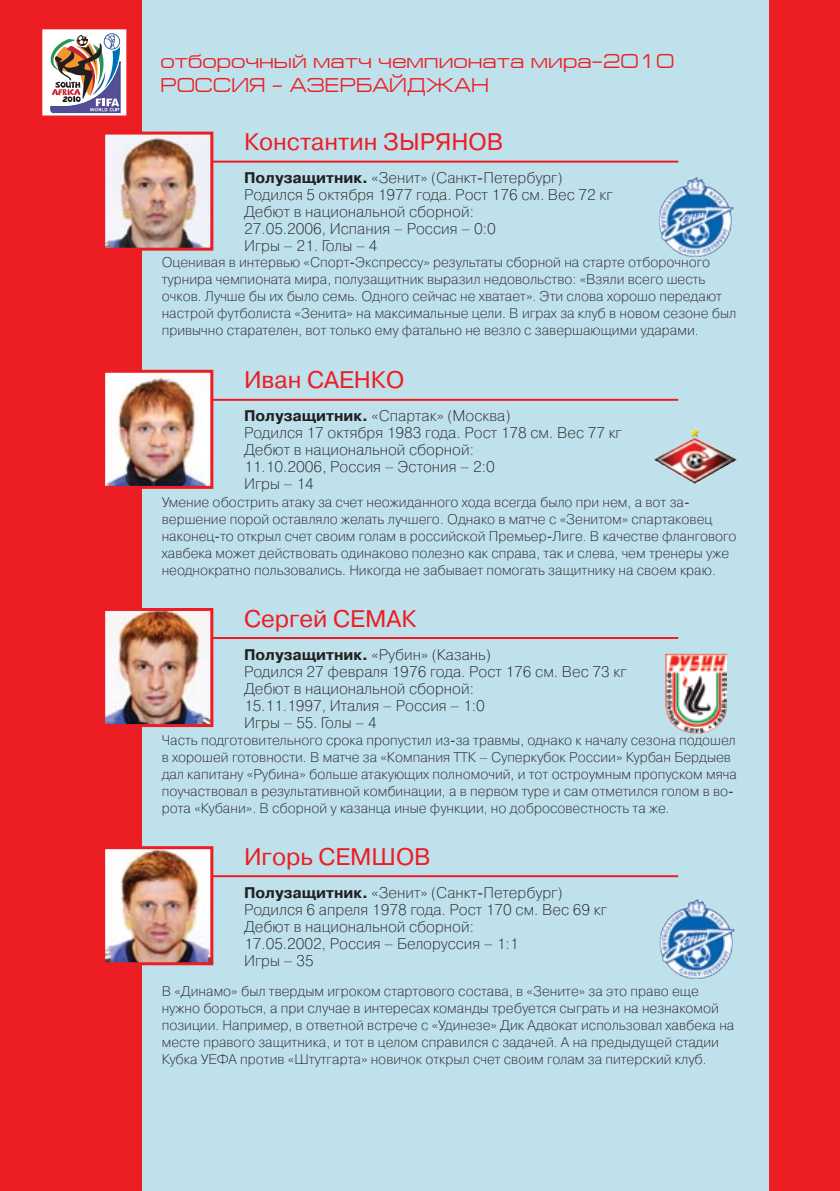
<style>
.page{position:relative;width:840px;height:1191px;background:#fff}
.page>*{position:absolute;margin:0;border:0;box-sizing:border-box;transform-origin:0 0}
.t1{font:24px "Pragmatica C";color:#ed1d24}
.t2{font:20px/24px "Europe Extended C";color:#ed1d24}
.t3{font:15.4px/17px "Pragmatica Light C";color:#231f20}
.t4{font:14px/17px "Pragmatica Light C";color:#231f20}
.s1{font-family:"Pragmatica C";font-weight:700}
</style>
<div class="page">
<div style="left:0;top:0;width:839px;height:1191px;background:#ed1d24"></div>
<div style="left:142px;top:0;width:626px;height:1191px;background:#bfe1eb"></div>
<div style="left:43px;top:30px;width:82px;height:84px;background:#fff"></div>
<svg style="left:50px;top:33px;width:70px;height:79px"></svg>
<div style="left:42px;top:29px;width:84px;height:86px;border:2px solid #fff"></div>
<img style="left:106px;top:136px;width:103px;height:111px">
<div style="left:102px;top:132px;width:111px;height:119px;border:3px solid #ed1d24"></div>
<hr style="left:212px;top:161px;width:465px;height:2px;background:#ed1d24">
<img style="left:658px;top:177px;width:75px;height:80px">
<img style="left:106px;top:374px;width:103px;height:111px">
<div style="left:102px;top:370px;width:111px;height:119px;border:3px solid #ed1d24"></div>
<hr style="left:212px;top:399px;width:465px;height:2px;background:#ed1d24">
<img style="left:654px;top:427px;width:82px;height:56px">
<img style="left:106px;top:612px;width:103px;height:111px">
<div style="left:102px;top:608px;width:111px;height:119px;border:3px solid #ed1d24"></div>
<hr style="left:212px;top:637px;width:465px;height:2px;background:#ed1d24">
<img style="left:665px;top:654px;width:61px;height:79px">
<img style="left:106px;top:850px;width:103px;height:111px">
<div style="left:102px;top:846px;width:111px;height:119px;border:3px solid #ed1d24"></div>
<hr style="left:212px;top:875px;width:465px;height:2px;background:#ed1d24">
<img style="left:659px;top:899px;width:75px;height:80px">
<h2 class="t2" style="left:160px;top:50px;width:515px">отборочный матч чемпионата мира–2010<br>РОССИЯ – АЗЕРБАЙДЖАН</h2>
<h1 class="t1" style="left:244px;top:129px;width:260px">Константин ЗЫРЯНОВ</h1>
<p class="t3" style="left:244px;top:169px;width:370px"><span class="s1">Полузащитник.</span> «Зенит» (Санкт-Петербург)<br>Родился 5 октября 1977 года. Рост 176 см. Вес 72 кг Дебют в национальной сборной:<br>27.05.2006, Испания – Россия – 0:0<br>Игры – 21. Голы – 4</p>
<p class="t4" style="left:162px;top:254px;width:576px">Оценивая в интервью «Спорт-Экспрессу» результаты сборной на старте отборочного турнира чемпионата мира, полузащитник выразил недовольство: «Взяли всего шесть очков. Лучше бы их было семь. Одного сейчас не хватает». Эти слова хорошо передают настрой футболиста «Зенита» на максимальные цели. В играх за клуб в новом сезоне был привычно старателен, вот только ему фатально не везло с завершающими ударами.</p>
<h1 class="t1" style="left:244px;top:367px;width:162px">Иван САЕНКО</h1>
<p class="t3" style="left:244px;top:408px;width:379px"><span class="s1">Полузащитник.</span> «Спартак» (Москва)<br>Родился 17 октября 1983 года. Рост 178 см. Вес 77 кг<br>Дебют в национальной сборной:<br>11.10.2006, Россия – Эстония – 2:0<br>Игры – 14</p>
<p class="t4" style="left:162px;top:494px;width:576px">Умение обострить атаку за счет неожиданного хода всегда было при нем, а вот за&shy;вершение порой оставляло желать лучшего. Однако в матче с «Зенитом» спартаковец наконец-то открыл счет своим голам в российской Премьер-Лиге. В качестве флангового хавбека может действовать одинаково полезно как справа, так и слева, чем тренеры уже неоднократно пользовались. Никогда не забывает помогать защитнику на своем краю.</p>
<h1 class="t1" style="left:244px;top:605px;width:174px">Сергей СЕМАК</h1>
<p class="t3" style="left:244px;top:646px;width:384px"><span class="s1">Полузащитник.</span> «Рубин» (Казань)<br>Родился 27 февраля 1976 года. Рост 176 см. Вес 73 кг<br>Дебют в национальной сборной:<br>15.11.1997, Италия – Россия – 1:0<br>Игры – 55. Голы – 4</p>
<p class="t4" style="left:162px;top:732px;width:576px">Часть подготовительного срока пропустил из-за травмы, однако к началу сезона подошел в хорошей готовности. В матче за «Компания ТТК – Суперкубок России» Курбан Бердыев дал капитану «Рубина» больше атакующих полномочий, и тот остроумным пропуском мяча поучаствовал в результативной комбинации, а в первом туре и сам отметился голом в во&shy;рота «Кубани». В сборной у казанца иные функции, но добросовестность та же.</p>
<h1 class="t1" style="left:244px;top:843px;width:188px">Игорь СЕМШОВ</h1>
<p class="t3" style="left:244px;top:884px;width:364px"><span class="s1">Полузащитник.</span> «Зенит» (Санкт-Петербург)<br>Родился 6 апреля 1978 года. Рост 170 см. Вес 69 кг Дебют в национальной сборной:<br>17.05.2002, Россия – Белоруссия – 1:1<br>Игры – 35</p>
<p class="t4" style="left:162px;top:982px;width:574px">В «Динамо» был твердым игроком стартового состава, в «Зените» за это право еще нужно бороться, а при случае в интересах команды требуется сыграть и на незнакомой позиции. Например, в ответной встрече с «Удинезе» Дик Адвокат использовал хавбека на месте правого защитника, и тот в целом справился с задачей. А на предыдущей стадии Кубка УЕФА против «Штутгарта» новичок открыл счет своим голам за питерский клуб.</p>
</div>
